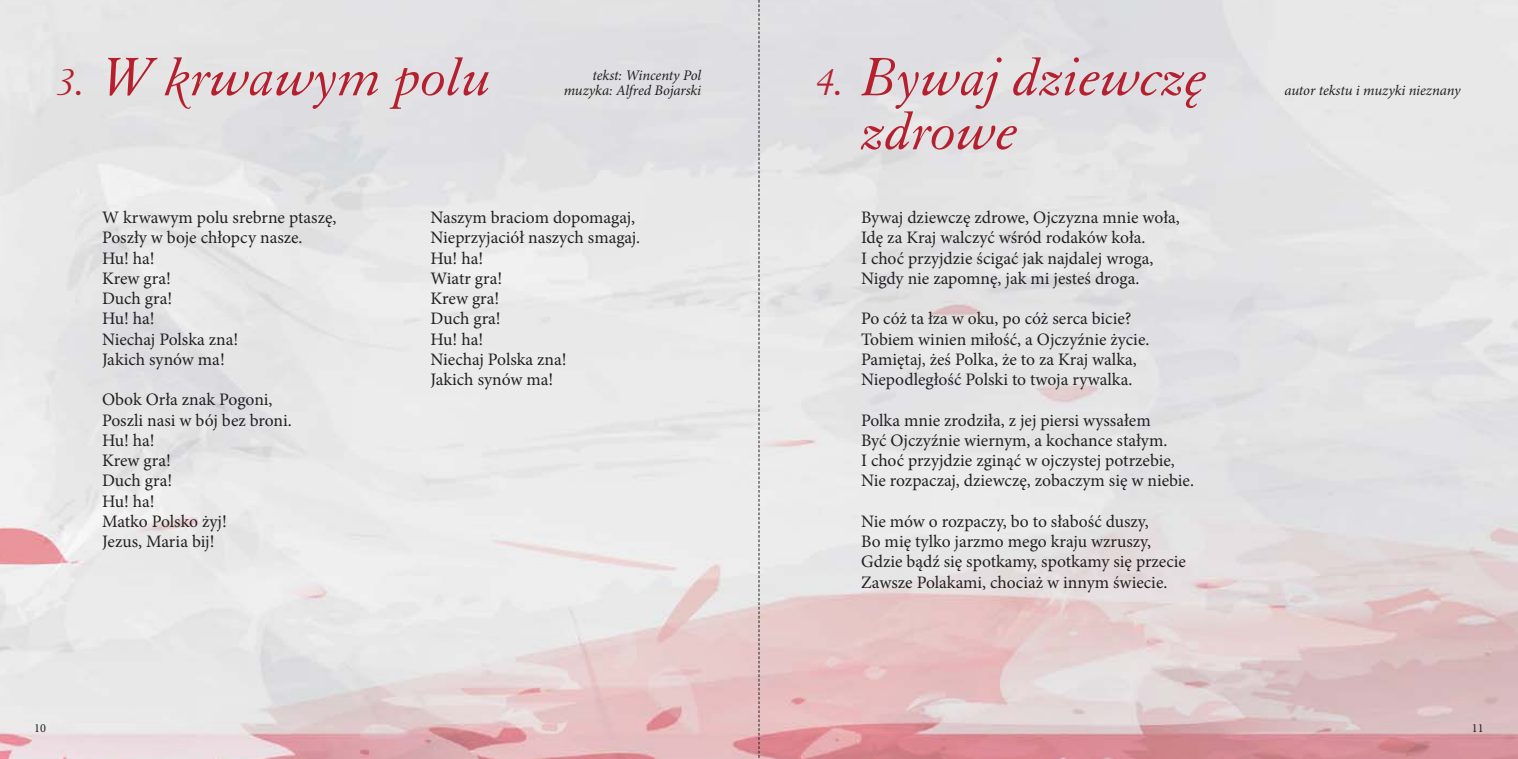
<style>
.page{position:relative;width:1518px;height:759px;background:#fff}
.page>*{position:absolute;margin:0;border:0;box-sizing:border-box;transform-origin:0 0}
.t1{font:italic 58.5px/54px "Elega Garmnd EU";color:#b6202e}
.t2{font:17.55px/20.2px "Minion Pro";color:#231f20}
.t3{font:italic 14.62px/15.8px "Minion Pro";letter-spacing:-.01em;color:#231f20;text-align:right}
.t4{font:12.38px "Minion Pro";color:#231f20}
.s1{font-size:40.5px}
</style>
<div class="page">
<img style="left:0;top:0;width:1518px;height:759px">
<svg style="left:759px;top:0;width:1px;height:759px"></svg>
<h1 class="t1" style="left:57px;top:48px;width:436px"><span class="s1">3.</span> W krwawym polu</h1>
<h1 class="t1" style="left:862px;top:48px;width:347px;text-indent:-46px"><span class="s1">4.</span> Bywaj dziewczę zdrowe</h1>
<p class="t3" style="left:564px;top:68px;width:139px">tekst: Wincenty Pol muzyka: Alfred Bojarski</p>
<p class="t2" style="left:102px;top:209px;width:236px">W krwawym polu srebrne ptaszę,<br>Poszły w boje chłopcy nasze.<br>Hu! ha!<br>Krew gra!<br>Duch gra!<br>Hu! ha!<br>Niechaj Polska zna!<br>Jakich synów ma!</p>
<p class="t2" style="left:102px;top:391px;width:191px">Obok Orła znak Pogoni,<br>Poszli nasi w bój bez broni.<br>Hu! ha!<br>Krew gra!<br>Duch gra!<br>Hu! ha!<br>Matko Polsko żyj!<br>Jezus, Maria bij!</p>
<p class="t2" style="left:431px;top:209px;width:211px">Naszym braciom dopomagaj,<br>Nieprzyjaciół naszych smagaj.<br>Hu! ha!<br>Wiatr gra!<br>Krew gra!<br>Duch gra!<br>Hu! ha!<br>Niechaj Polska zna!<br>Jakich synów ma!</p>
<p class="t2" style="left:861px;top:209px;width:320px">Bywaj dziewczę zdrowe, Ojczyzna mnie woła, Idę za Kraj walczyć wśród rodaków koła.<br>I choć przyjdzie ścigać jak najdalej wroga, Nigdy nie zapomnę, jak mi jesteś droga.</p>
<p class="t2" style="left:861px;top:310px;width:290px">Po cóż ta łza w oku, po cóż serca bicie?<br>Tobiem winien miłość, a Ojczyźnie życie.<br>Pamiętaj, żeś Polka, że to za Kraj walka, Niepodległość Polski to twoja rywalka.</p>
<p class="t2" style="left:861px;top:412px;width:334px">Polka mnie zrodziła, z jej piersi wyssałem<br>Być Ojczyźnie wiernym, a kochance stałym.<br>I choć przyjdzie zginąć w ojczystej potrzebie, Nie rozpaczaj, dziewczę, zobaczym się w niebie.</p>
<p class="t2" style="left:861px;top:513px;width:326px">Nie mów o rozpaczy, bo to słabość duszy,<br>Bo mię tylko jarzmo mego kraju wzruszy, Gdzie bądź się spotkamy, spotkamy się przecie Zawsze Polakami, chociaż w innym świecie.</p>
<p class="t3" style="left:1284px;top:84px;width:178px">autor tekstu i muzyki nieznany</p>
<p class="t4" style="left:34px;top:723px;width:13px">10</p>
<p class="t4" style="left:1472px;top:723px;width:13px">11</p>
</div>
